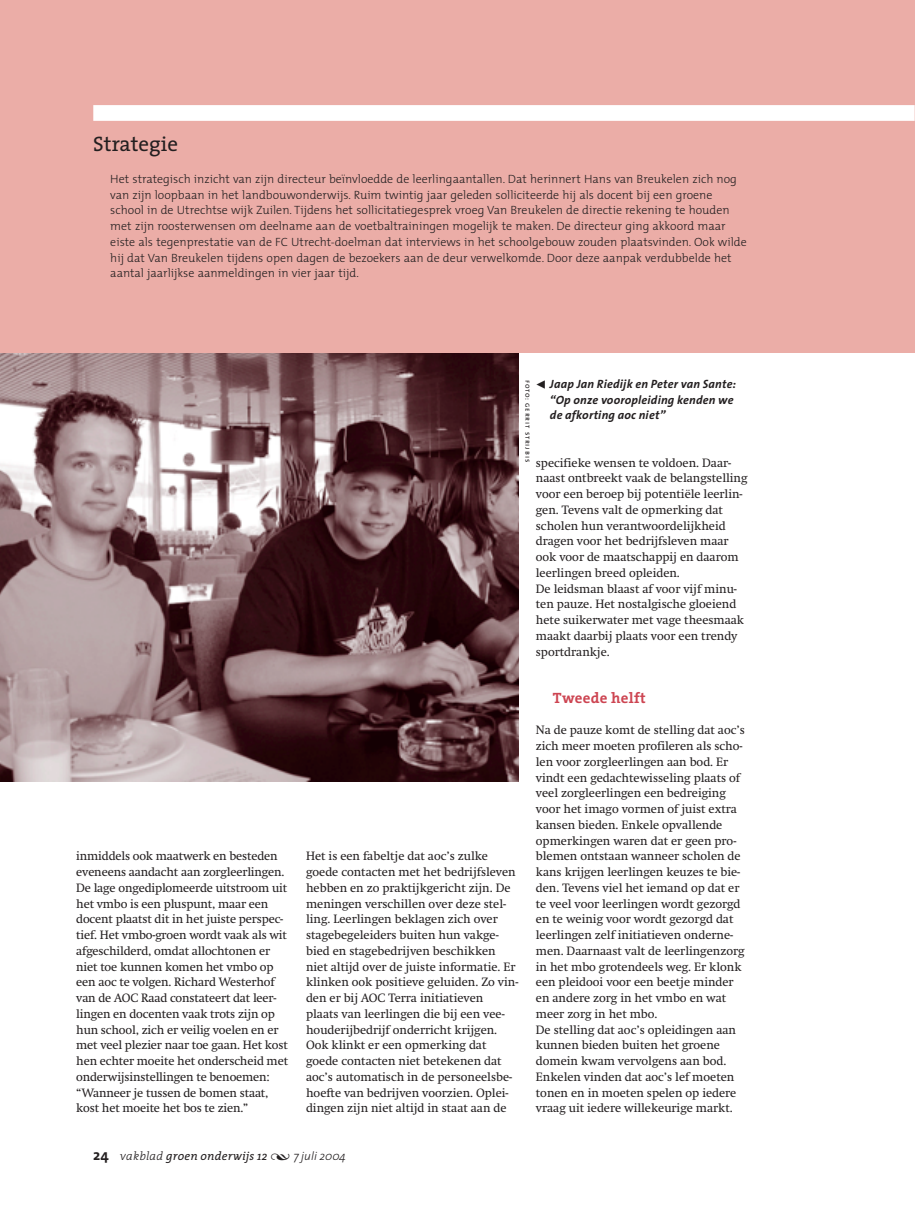
<style>
.page{position:relative;width:915px;height:1212px;background:#fff}
.page>*{position:absolute;margin:0;border:0;box-sizing:border-box;transform-origin:0 0}
.t1{font:21px "The Serif";color:#231f20}
.t2{font:700 15px "The Serif";letter-spacing:.02em;color:#cd4552}
.t3{font:12px/15.8px "Swift Special";color:#231f20}
.t4{font:300 12px/15.8px "The Mix";color:#231f20}
.t5{font:italic 700 12px/15.8px "The Sans";letter-spacing:.02em;color:#231f20}
.t6{font:italic 12px "The Serif";letter-spacing:.02em;color:#231f20}
.t7{font:7.5px "The Sans Caps";letter-spacing:.115em;color:#231f20}
.s1{font-family:"The Sans Bold Expert";font-weight:400;font-style:normal}
.s2{font-family:"The Sans";font-weight:700;font-style:normal;font-size:15px}
.s3{font-weight:300}
.s4{font-family:"The Serif Extra Light Expert";font-style:normal}
.s5{font-family:"The Sans";font-weight:300}
</style>
<div class="page">
<img style="left:0;top:353px;width:518px;height:429px">
<div style="left:0;top:1px;width:914px;height:352px;background:#ebada7"></div>
<div style="left:93px;top:105px;width:821px;height:16px;background:#fff"></div>
<h1 class="t1" style="left:93px;top:137px;width:86px">Strategie</h1>
<p class="t4" style="left:110px;top:172px;width:637px">Het strategisch inzicht van zijn directeur beïnvloedde de leerlingaantallen. Dat herinnert Hans van Breukelen zich nog van zijn loopbaan in het landbouwonderwijs. Ruim twintig jaar geleden solliciteerde hij als docent bij een groene school in de Utrechtse wijk Zuilen. Tijdens het sollicitatiegesprek vroeg Van Breukelen de directie rekening te houden met zijn roosterwensen om deelname aan de voetbaltrainingen mogelijk te maken. De directeur ging akkoord maar eiste als tegenprestatie van de FC Utrecht-doelman dat interviews in het schoolgebouw zouden plaatsvinden. Ook wilde hij dat Van Breukelen tijdens open dagen de bezoekers aan de deur verwelkomde. Door deze aanpak verdubbelde het aantal jaarlijkse aanmeldingen in vier jaar tijd.</p>
<p class="t5" style="left:549px;top:377px;width:187px;text-indent:-14px"><span class="s1">¯</span> Jaap Jan Riedijk en Peter van Sante: “Op onze vooropleiding kenden we de afkorting aoc niet”</p>
<p class="t7" style="left:532px;top:380px;width:84px;rotate:90deg">foto: gerrit strijbis</p>
<p class="t3" style="left:535px;top:456px;width:213px">specifieke wensen te voldoen. Daar&shy;naast ontbreekt vaak de belangstelling voor een beroep bij potentiële leerlin&shy;gen. Tevens valt de opmerking dat scholen hun verantwoordelijkheid dragen voor het bedrijfsleven maar ook voor de maatschappij en daarom leerlingen breed opleiden.<br>De leidsman blaast af voor vijf minu&shy;ten pauze. Het nostalgische gloeiend hete suikerwater met vage theesmaak maakt daarbij plaats voor een trendy sportdrankje.</p>
<p class="t2" style="left:552px;top:692px;width:94px">Tweede helft</p>
<p class="t3" style="left:535px;top:723px;width:210px">Na de pauze komt de stelling dat aoc’s zich meer moeten profileren als scho&shy;len voor zorgleerlingen aan bod. Er vindt een gedachtewisseling plaats of veel zorgleerlingen een bedreiging voor het imago vormen of juist extra kansen bieden. Enkele opvallende opmerkingen waren dat er geen pro&shy;blemen ontstaan wanneer scholen de kans krijgen leerlingen keuzes te bie&shy;den. Tevens viel het iemand op dat er te veel voor leerlingen wordt gezorgd en te weinig voor wordt gezorgd dat leerlingen zelf initiatieven onderne&shy;men. Daarnaast valt de leerlingenzorg in het mbo grotendeels weg. Er klonk een pleidooi voor een beetje minder en andere zorg in het vmbo en wat meer zorg in het mbo.<br>De stelling dat aoc’s opleidingen aan kunnen bieden buiten het groene domein kwam vervolgens aan bod.<br>Enkelen vinden dat aoc’s lef moeten tonen en in moeten spelen op iedere vraag uit iedere willekeurige markt.</p>
<p class="t3" style="left:76px;top:849px;width:213px">inmiddels ook maatwerk en besteden eveneens aandacht aan zorgleerlingen.<br>De lage ongediplomeerde uitstroom uit het vmbo is een pluspunt, maar een docent plaatst dit in het juiste perspec&shy;tief. Het vmbo-groen wordt vaak als wit afgeschilderd, omdat allochtonen er niet toe kunnen komen het vmbo op een aoc te volgen. Richard Westerhof van de AOC Raad constateert dat leer&shy;lingen en docenten vaak trots zijn op hun school, zich er veilig voelen en er met veel plezier naar toe gaan. Het kost hen echter moeite het onderscheid met onderwijsinstellingen te benoemen: “Wanneer je tussen de bomen staat, kost het moeite het bos te zien.”</p>
<p class="t3" style="left:306px;top:849px;width:214px">Het is een fabeltje dat aoc’s zulke goede contacten met het bedrijfsleven hebben en zo praktijkgericht zijn. De meningen verschillen over deze stel&shy;ling. Leerlingen beklagen zich over stagebegeleiders buiten hun vakge&shy;bied en stagebedrijven beschikken niet altijd over de juiste informatie. Er klinken ook positieve geluiden. Zo vin&shy;den er bij AOC Terra initiatieven plaats van leerlingen die bij een vee&shy;houderijbedrijf onderricht krijgen.<br>Ook klinkt er een opmerking dat goede contacten niet betekenen dat aoc’s automatisch in de personeelsbe&shy;hoefte van bedrijven voorzien. Oplei&shy;dingen zijn niet altijd in staat aan de</p>
<p class="t6" style="left:93px;top:1150px;width:254px"><span class="s2">24</span> <span class="s3">vakblad</span> groen onderwijs 12 <span class="s4">Œ</span> <span class="s5">7 juli 2004</span></p>
</div>
